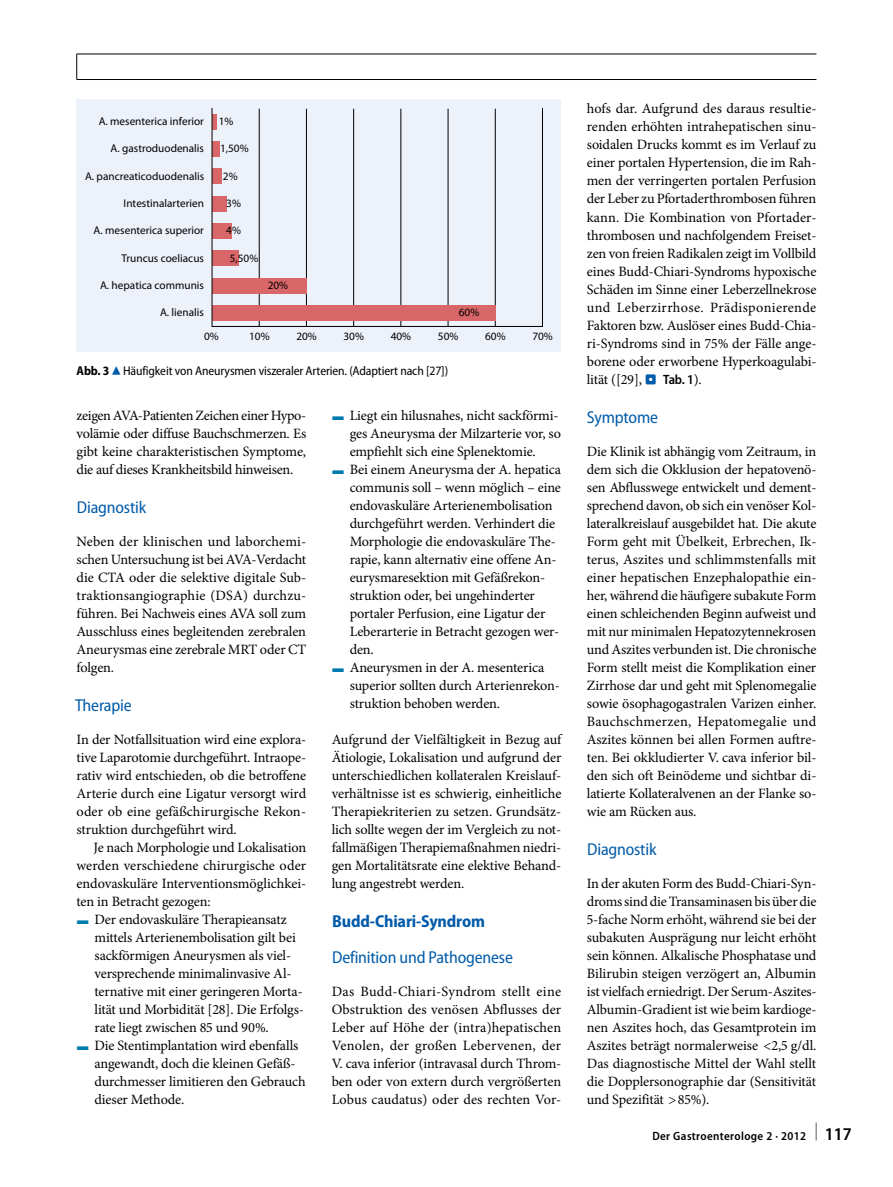
<style>
.page{position:relative;width:893px;height:1187px;background:#fff}
.page>*{position:absolute;margin:0;border:0;box-sizing:border-box;transform-origin:0 0}
._013_u2{font:semi-condensed 17.25px "Myriad Pro";letter-spacing:-.01em;color:#005ba9}
._012_u1{font:700 semi-condensed 17.25px "Myriad Pro";letter-spacing:-.01em;color:#005ba9}
._010_fliesstext_ohne{font:14.25px/18px "Minion Pro";letter-spacing:-.01em;color:#000;text-align:justify}
._011_aufzaehlung_1_o{font:14.25px/18px "Minion Pro";letter-spacing:-.01em;color:#000}
._010_fliesstext_mit{font:14.25px/18px "Minion Pro";letter-spacing:-.01em;color:#000;text-align:justify}
._024_abb_legende{font:semi-condensed 12.75px "Myriad Pro";letter-spacing:-.01em;color:#000}
.t1{font:600 semi-condensed 12px "Myriad Pro";letter-spacing:.03em;color:#000}
.t2{font:11.25px "Myriad Pro";color:#000}
.s1{font-weight:700}
.s2{font-family:"S Buttons";font-stretch:normal;font-size:14.25px;color:#005ba9}
.s3{font-family:"S Buttons";color:#007baf}
.s4{font-family:"S Buttons";font-size:13.5px;color:#005ba9}
.s5{font-family:"Myriad Pro";font-weight:600;font-stretch:semi-condensed;font-size:13.5px}
.s6{font-size:18px}
</style>
<div class="page">
<hr style="left:77px;top:79px;width:739px;height:1px;background:#000">
<svg style="left:76px;top:54px;width:1px;height:25px"></svg>
<hr style="left:77px;top:54px;width:739px;height:1px;background:#000">
<div style="left:77px;top:99px;width:484px;height:252px;background:#edf1fa"></div>
<hr style="left:495px;top:109px;width:1px;height:218px;background:#000">
<hr style="left:448px;top:109px;width:1px;height:218px;background:#000">
<hr style="left:400px;top:109px;width:1px;height:218px;background:#000">
<hr style="left:353px;top:109px;width:1px;height:218px;background:#000">
<hr style="left:306px;top:109px;width:1px;height:218px;background:#000">
<hr style="left:259px;top:109px;width:1px;height:218px;background:#000">
<div style="left:212px;top:114px;width:5px;height:16px;background:#d96668"></div>
<div style="left:212px;top:141px;width:7px;height:16px;background:#d96668"></div>
<div style="left:212px;top:168px;width:10px;height:16px;background:#d96668"></div>
<div style="left:212px;top:196px;width:14px;height:15px;background:#d96668"></div>
<div style="left:212px;top:223px;width:19px;height:16px;background:#d96668"></div>
<div style="left:212px;top:250px;width:27px;height:16px;background:#d96668"></div>
<div style="left:212px;top:278px;width:95px;height:15px;background:#d96668"></div>
<div style="left:212px;top:305px;width:284px;height:16px;background:#d96668"></div>
<div style="left:212px;top:108px;width:331px;height:219px;border:1px solid #000"></div>
<p class="t2" style="left:99px;top:114px;width:107px">A. mesenterica inferior</p>
<p class="t2" style="left:219px;top:114px;width:16px">1%</p>
<p class="t2" style="left:111px;top:142px;width:95px">A. gastroduodenalis</p>
<p class="t2" style="left:85px;top:169px;width:121px">A. pancreaticoduodenalis</p>
<p class="t2" style="left:124px;top:196px;width:82px">Intestinalarterien</p>
<p class="t2" style="left:94px;top:223px;width:112px">A. mesenterica superior</p>
<p class="t2" style="left:121px;top:251px;width:84px">Truncus coeliacus</p>
<p class="t2" style="left:100px;top:278px;width:106px">A. hepatica communis</p>
<p class="t2" style="left:160px;top:305px;width:45px">A. lienalis</p>
<p class="t2" style="left:220px;top:142px;width:30px">1,50%</p>
<p class="t2" style="left:223px;top:169px;width:16px">2%</p>
<p class="t2" style="left:226px;top:196px;width:16px">3%</p>
<p class="t2" style="left:226px;top:223px;width:16px">4%</p>
<p class="t2" style="left:230px;top:251px;width:30px">5,50%</p>
<p class="t2" style="left:268px;top:278px;width:22px">20%</p>
<p class="t2" style="left:459px;top:305px;width:22px">60%</p>
<p class="t2" style="left:204px;top:329px;width:16px">0%</p>
<p class="t2" style="left:249px;top:329px;width:22px">10%</p>
<p class="t2" style="left:296px;top:329px;width:22px">20%</p>
<p class="t2" style="left:344px;top:329px;width:22px">30%</p>
<p class="t2" style="left:391px;top:329px;width:22px">40%</p>
<p class="t2" style="left:438px;top:329px;width:22px">50%</p>
<p class="t2" style="left:485px;top:329px;width:22px">60%</p>
<p class="t2" style="left:532px;top:329px;width:22px">70%</p>
<p class="_024_abb_legende" style="left:77px;top:364px;width:373px"><span class="s1">Abb. 3</span><span class="s2">8</span>Häufigkeit von Aneurysmen viszeraler Arterien. (Adaptiert nach [27])</p>
<p class="_010_fliesstext_ohne" style="left:77px;top:406px;width:231px">zeigen AVA-Patienten Zeichen einer Hypo&shy;volämie oder diffuse Bauchschmerzen. Es gibt keine charakteristischen Symptome, die auf dieses Krankheitsbild hinweisen.</p>
<p class="_013_u2" style="left:77px;top:497px;width:71px">Diagnostik</p>
<p class="_010_fliesstext_ohne" style="left:77px;top:532px;width:231px">Neben der klinischen und laborchemi&shy;schen Untersuchung ist bei AVA-Verdacht die CTA oder die selektive digitale Sub&shy;traktionsangiographie (DSA) durchzu&shy;führen. Bei Nachweis eines AVA soll zum Ausschluss eines begleitenden zerebralen Aneurysmas eine zerebrale MRT oder CT folgen.</p>
<p class="_013_u2" style="left:75px;top:695px;width:58px">Therapie</p>
<p class="_010_fliesstext_ohne" style="left:77px;top:730px;width:231px;text-align:left">In der Notfallsituation wird eine explora&shy;tive Laparotomie durchgeführt. Intraope&shy;rativ wird entschieden, ob die betroffene Arterie durch eine Ligatur versorgt wird oder ob eine gefäßchirurgische Rekon&shy;struktion durchgeführt wird.</p>
<p class="_010_fliesstext_mit" style="left:77px;top:838px;width:231px;text-indent:17px">Je nach Morphologie und Lokalisation werden verschiedene chirurgische oder endovaskuläre Interventionsmöglichkei&shy;ten in Betracht gezogen:</p>
<p class="_011_aufzaehlung_1_o" style="left:95px;top:910px;width:211px;text-indent:-18px"><span class="s3">F</span> Der endovaskuläre Therapieansatz mittels Arterienembolisation gilt bei sackförmigen Aneurysmen als viel&shy;versprechende minimalinvasive Al&shy;ternative mit einer geringeren Morta&shy;lität und Morbidität [28]. Die Erfolgs&shy;rate liegt zwischen 85 und 90%.</p>
<p class="_011_aufzaehlung_1_o" style="left:95px;top:1036px;width:213px;text-indent:-18px"><span class="s3">F</span> Die Stentimplantation wird ebenfalls angewandt, doch die kleinen Gefäß&shy;durchmesser limitieren den Gebrauch dieser Methode.</p>
<p class="_011_aufzaehlung_1_o" style="left:350px;top:406px;width:213px;text-indent:-18px"><span class="s3">F</span> Liegt ein hilusnahes, nicht sackförmi&shy;ges Aneurysma der Milzarterie vor, so empfiehlt sich eine Splenektomie.</p>
<p class="_011_aufzaehlung_1_o" style="left:350px;top:460px;width:213px;text-indent:-18px"><span class="s3">F</span> Bei einem Aneurysma der A. hepatica communis soll – wenn möglich – eine endovaskuläre Arterienembolisation durchgeführt werden. Verhindert die Morphologie die endovaskuläre The&shy;rapie, kann alternativ eine offene An&shy;eurysmaresektion mit Gefäßrekon&shy;struktion oder, bei ungehinderter portaler Perfusion, eine Ligatur der Leberarterie in Betracht gezogen wer&shy;den.</p>
<p class="_011_aufzaehlung_1_o" style="left:350px;top:658px;width:210px;text-indent:-18px"><span class="s3">F</span> Aneurysmen in der A. mesenterica superior sollten durch Arterienrekon&shy;struktion behoben werden.</p>
<p class="_010_fliesstext_ohne" style="left:332px;top:730px;width:231px">Aufgrund der Vielfältigkeit in Bezug auf Ätiologie, Lokalisation und aufgrund der unterschiedlichen kollateralen Kreislauf&shy;verhältnisse ist es schwierig, einheitliche Therapiekriterien zu setzen. Grundsätz&shy;lich sollte wegen der im Vergleich zu not&shy;fallmäßigen Therapiemaßnahmen niedri&shy;gen Mortalitätsrate eine elektive Behand&shy;lung angestrebt werden.</p>
<p class="_012_u1" style="left:332px;top:911px;width:154px">Budd-Chiari-Syndrom</p>
<p class="_013_u2" style="left:332px;top:947px;width:182px">Definition und Pathogenese</p>
<p class="_010_fliesstext_ohne" style="left:332px;top:982px;width:231px">Das Budd-Chiari-Syndrom stellt eine Obstruktion des venösen Abflusses der Leber auf Höhe der (intra)hepatischen Venolen, der großen Lebervenen, der V. cava inferior (intravasal durch Throm&shy;ben oder von extern durch vergrößerten Lobus caudatus) oder des rechten Vor-</p>
<p class="_010_fliesstext_ohne" style="left:587px;top:100px;width:231px">hofs dar. Aufgrund des daraus resultie&shy;renden erhöhten intrahepatischen sinu&shy;soidalen Drucks kommt es im Verlauf zu einer portalen Hypertension, die im Rah&shy;men der verringerten portalen Perfusion der Leber zu Pfortaderthrombosen führen kann. Die Kombination von Pfortader&shy;thrombosen und nachfolgendem Freiset&shy;zen von freien Radikalen zeigt im Vollbild eines Budd-Chiari-Syndroms hypoxische Schäden im Sinne einer Leberzellnekrose und Leberzirrhose. Prädisponierende Faktoren bzw. Auslöser eines Budd-Chia&shy;ri-Syndroms sind in 75% der Fälle ange&shy;borene oder erworbene Hyperkoagulabi&shy;lität ([29], <span class="s4">.</span> <span class="s5">Tab. 1</span>).</p>
<p class="_013_u2" style="left:587px;top:407px;width:73px">Symptome</p>
<p class="_010_fliesstext_ohne" style="left:587px;top:442px;width:231px">Die Klinik ist abhängig vom Zeitraum, in dem sich die Okklusion der hepatovenö&shy;sen Abflusswege entwickelt und dement&shy;sprechend davon, ob sich ein venöser Kol&shy;lateralkreislauf ausgebildet hat. Die akute Form geht mit Übelkeit, Erbrechen, Ik&shy;terus, Aszites und schlimmstenfalls mit einer hepatischen Enzephalopathie ein&shy;her, während die häufigere subakute Form einen schleichenden Beginn aufweist und mit nur minimalen Hepatozytennekrosen und Aszites verbunden ist. Die chronische Form stellt meist die Komplikation einer Zirrhose dar und geht mit Splenomegalie sowie ösophagogastralen Varizen einher.<br>Bauchschmerzen, Hepatomegalie und Aszites können bei allen Formen auftre&shy;ten. Bei okkludierter V. cava inferior bil&shy;den sich oft Beinödeme und sichtbar di&shy;latierte Kollateralvenen an der Flanke so&shy;wie am Rücken aus.</p>
<p class="_013_u2" style="left:587px;top:839px;width:71px">Diagnostik</p>
<p class="_010_fliesstext_ohne" style="left:587px;top:874px;width:231px">In der akuten Form des Budd-Chiari-Syn&shy;droms sind die Transaminasen bis über die 5-fache Norm erhöht, während sie bei der subakuten Ausprägung nur leicht erhöht sein können. Alkalische Phosphatase und Bilirubin steigen verzögert an, Albumin ist vielfach erniedrigt. Der Serum-Aszites-Albumin-Gradient ist wie beim kardioge&shy;nen Aszites hoch, das Gesamtprotein im Aszites beträgt normalerweise &lt;2,5 g/dl.<br>Das diagnostische Mittel der Wahl stellt die Dopplersonographie dar (Sensitivität und Spezifität &gt;85%).</p>
<p class="t1" style="left:652px;top:1129px;width:201px">Der Gastroenterologe 2 · 2012 <sup>|</sup> <span class="s6">117</span></p>
</div>
